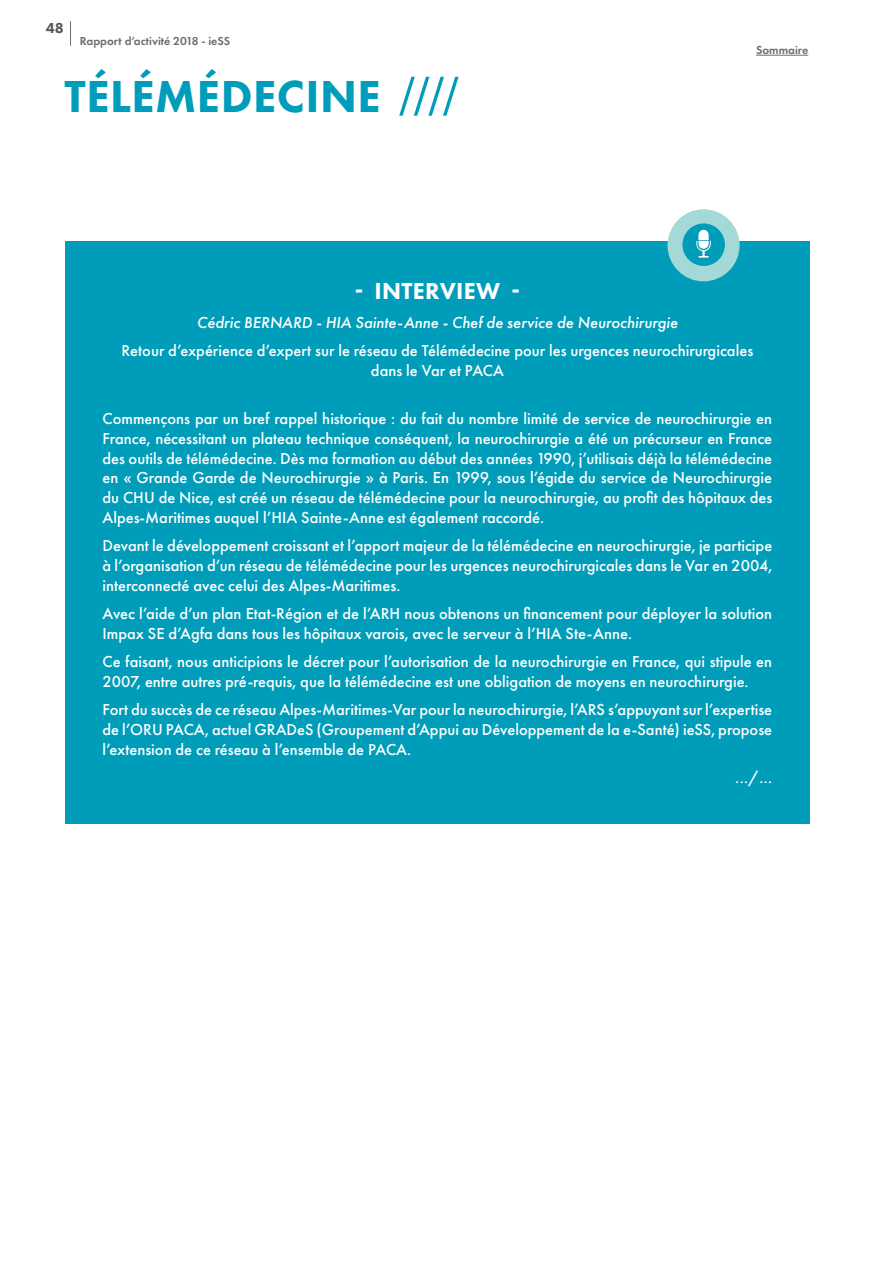
<style>
.page{position:relative;width:893px;height:1263px;background:#fff}
.page>*{position:absolute;margin:0;border:0;box-sizing:border-box;transform-origin:0 0}
.t1{font:800 46.5px "Futura PT";letter-spacing:.01em;color:#009dba}
.t2{font:800 24px "Futura PT";letter-spacing:.01em;color:#fff}
.t3{font:500 16.5px/19.8px "Futura PT";color:#fff;text-align:justify}
.t4{font:italic 500 16.5px "Futura PT";color:#fff}
.t5{font:800 15px "Futura PT";color:#57585a}
.t6{font:600 12px "Futura PT";color:#6c6d70}
.s1{font-family:"Helvetica Neue";font-weight:400;font-stretch:condensed;font-size:52.5px}
</style>
<div class="page">
<svg style="left:70px;top:21px;width:1px;height:25px"></svg>
<hr style="left:756px;top:55px;width:52px;height:1px;background:#6c6d70">
<div style="left:65px;top:241px;width:745px;height:583px;background:#009dba"></div>
<div style="left:667px;top:209px;width:73px;height:72px;background:#a3d9d6;border-radius:50%"></div>
<div style="left:682px;top:223px;width:43px;height:43px;background:#009dba;border-radius:50%"></div>
<svg style="left:696px;top:230px;width:15px;height:28px"></svg>
<p class="t5" style="left:46px;top:18px;width:19px">48</p>
<p class="t6" style="left:80px;top:34px;width:152px">Rapport d’activité 2018 - ieSS</p>
<h1 class="t1" style="left:65px;top:67px;width:395px">TÉLÉMÉDECINE <span class="s1">////</span></h1>
<p class="t6" style="left:756px;top:42px;width:54px">Sommaire</p>
<h2 class="t2" style="left:355px;top:276px;width:167px">- INTERVIEW -</h2>
<p class="t4" style="left:197px;top:312px;width:483px">Cédric BERNARD - HIA Sainte-Anne - Chef de service de Neurochirurgie</p>
<p class="t3" style="left:121px;top:341px;width:633px;text-align:center">Retour d’expérience d’expert sur le réseau de Télémédecine pour les urgences neurochirurgicales dans le Var et PACA</p>
<p class="t3" style="left:103px;top:409px;width:671px">Commençons par un bref rappel historique : du fait du nombre limité de service de neurochirurgie en France, nécessitant un plateau technique conséquent, la neurochirurgie a été un précurseur en France des outils de télémédecine. Dès ma formation au début des années 1990, j’utilisais déjà la télémédecine en « Grande Garde de Neurochirurgie » à Paris. En 1999, sous l’égide du service de Neurochirurgie du CHU de Nice, est créé un réseau de télémédecine pour la neurochirurgie, au profit des hôpitaux des Alpes-Maritimes auquel l’HIA Sainte-Anne est également raccordé.</p>
<p class="t3" style="left:103px;top:536px;width:671px">Devant le développement croissant et l’apport majeur de la télémédecine en neurochirurgie, je participe à l’organisation d’un réseau de télémédecine pour les urgences neurochirurgicales dans le Var en 2004, interconnecté avec celui des Alpes-Maritimes.</p>
<p class="t3" style="left:103px;top:604px;width:671px">Avec l’aide d’un plan Etat-Région et de l’ARH nous obtenons un financement pour déployer la solution<br>Impax SE d’Agfa dans tous les hôpitaux varois, avec le serveur à l’HIA Ste-Anne.</p>
<p class="t3" style="left:103px;top:652px;width:671px">Ce faisant, nous anticipions le décret pour l’autorisation de la neurochirurgie en France, qui stipule en<br>2007, entre autres pré-requis, que la télémédecine est une obligation de moyens en neurochirurgie.</p>
<p class="t3" style="left:103px;top:700px;width:671px">Fort du succès de ce réseau Alpes-Maritimes-Var pour la neurochirurgie, l’ARS s’appuyant sur l’expertise de l’ORU PACA, actuel GRADeS (Groupement d’Appui au Développement de la e-Santé) ieSS, propose l’extension de ce réseau à l’ensemble de PACA.</p>
<p class="t3" style="left:735px;top:768px;width:39px">.../...</p>
</div>
